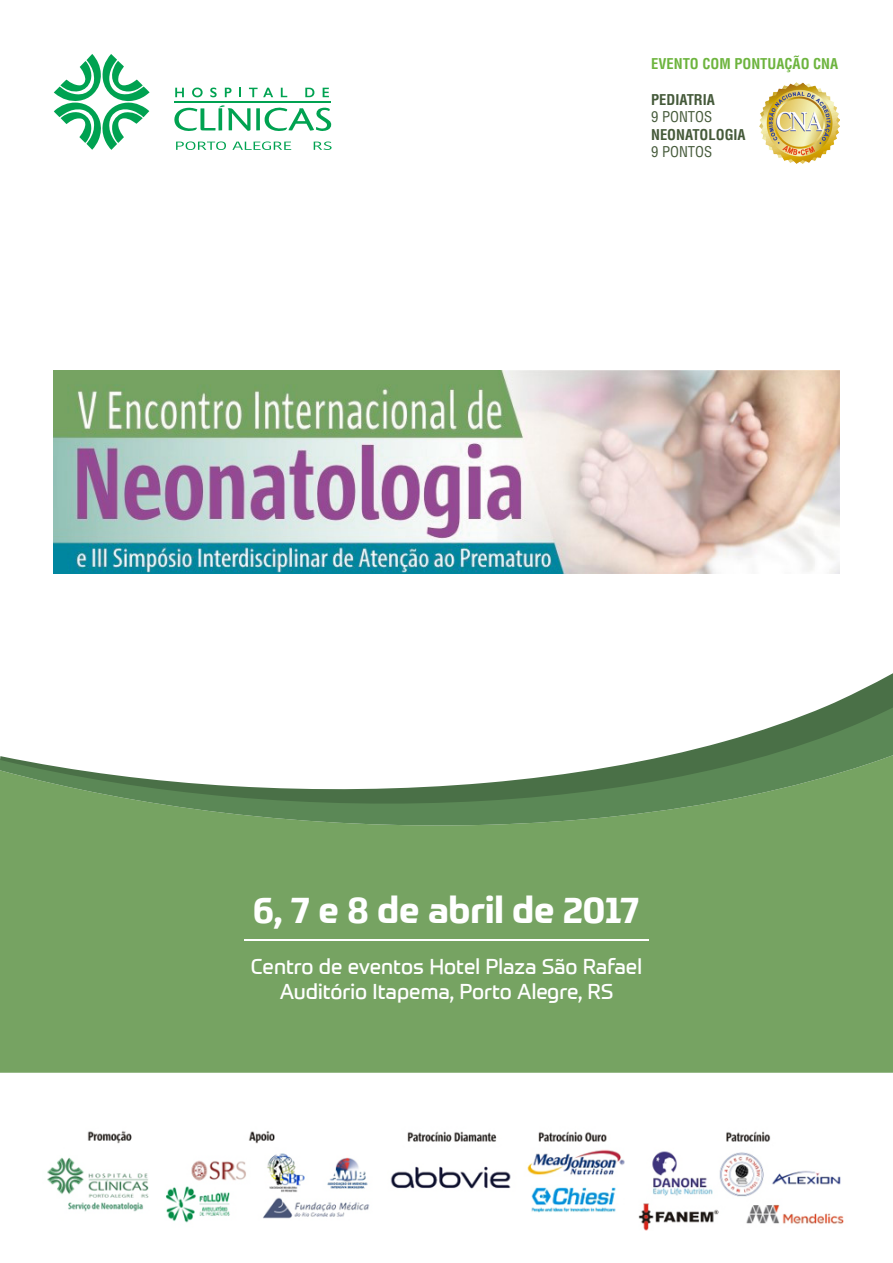
<style>
.page{position:relative;width:893px;height:1263px;background:#fff}
.page>*{position:absolute;margin:0;border:0;box-sizing:border-box;transform-origin:0 0}
.t1{font:700 36.6px "Prometo";color:#fff}
.t2{font:21px/25.2px "Prometo";color:#fff;text-align:center}
.t3{font:700 condensed 14.55px "Helvetica LT Std";color:#455a3a}
.t4{font:700 condensed 14.55px "Helvetica LT Std";color:#6db43e}
.t5{font:condensed 14.55px "Helvetica LT Std";color:#455a3a}
</style>
<div class="page">
<div style="left:0;top:827px;width:893px;height:246px;background:#76a362"></div>
<svg style="left:824px;top:673px;width:69px;height:34px"></svg>
<svg style="left:0;top:707px;width:893px;height:120px"></svg>
<hr style="left:244px;top:939px;width:404px;height:1px;background:#fff">
<img style="left:47px;top:1131px;width:797px;height:99px">
<img style="left:759px;top:83px;width:80px;height:80px">
<svg style="left:174px;top:105px;width:158px;height:26px"></svg>
<svg style="left:175px;top:88px;width:9px;height:9px"></svg>
<svg style="left:192px;top:88px;width:11px;height:9px"></svg>
<svg style="left:210px;top:88px;width:7px;height:9px"></svg>
<svg style="left:225px;top:88px;width:7px;height:9px"></svg>
<svg style="left:239px;top:88px;width:2px;height:9px"></svg>
<svg style="left:249px;top:88px;width:24px;height:9px"></svg>
<svg style="left:281px;top:88px;width:6px;height:9px"></svg>
<svg style="left:305px;top:88px;width:9px;height:9px"></svg>
<svg style="left:323px;top:88px;width:6px;height:9px"></svg>
<svg style="left:176px;top:141px;width:50px;height:9px"></svg>
<svg style="left:232px;top:141px;width:59px;height:9px"></svg>
<svg style="left:314px;top:141px;width:18px;height:9px"></svg>
<hr style="left:175px;top:102px;width:156px;height:1px;background:#00a251">
<svg style="left:54px;top:54px;width:96px;height:96px"></svg>
<img style="left:54px;top:370px;width:785px;height:203px">
<p class="t4" style="left:651px;top:55px;width:189px">EVENTO COM PONTUAÇÃO CNA</p>
<p class="t3" style="left:651px;top:90px;width:65px">PEDIATRIA</p>
<p class="t5" style="left:651px;top:108px;width:63px">9 PONTOS</p>
<p class="t3" style="left:651px;top:125px;width:96px">NEONATOLOGIA</p>
<p class="t5" style="left:651px;top:143px;width:63px">9 PONTOS</p>
<h1 class="t1" style="left:253px;top:887px;width:388px">6, 7 e 8 de abril de 2017</h1>
<p class="t2" style="left:251px;top:953px;width:393px">Centro de eventos Hotel Plaza São Rafael<br>Auditório Itapema, Porto Alegre, RS</p>
</div>
